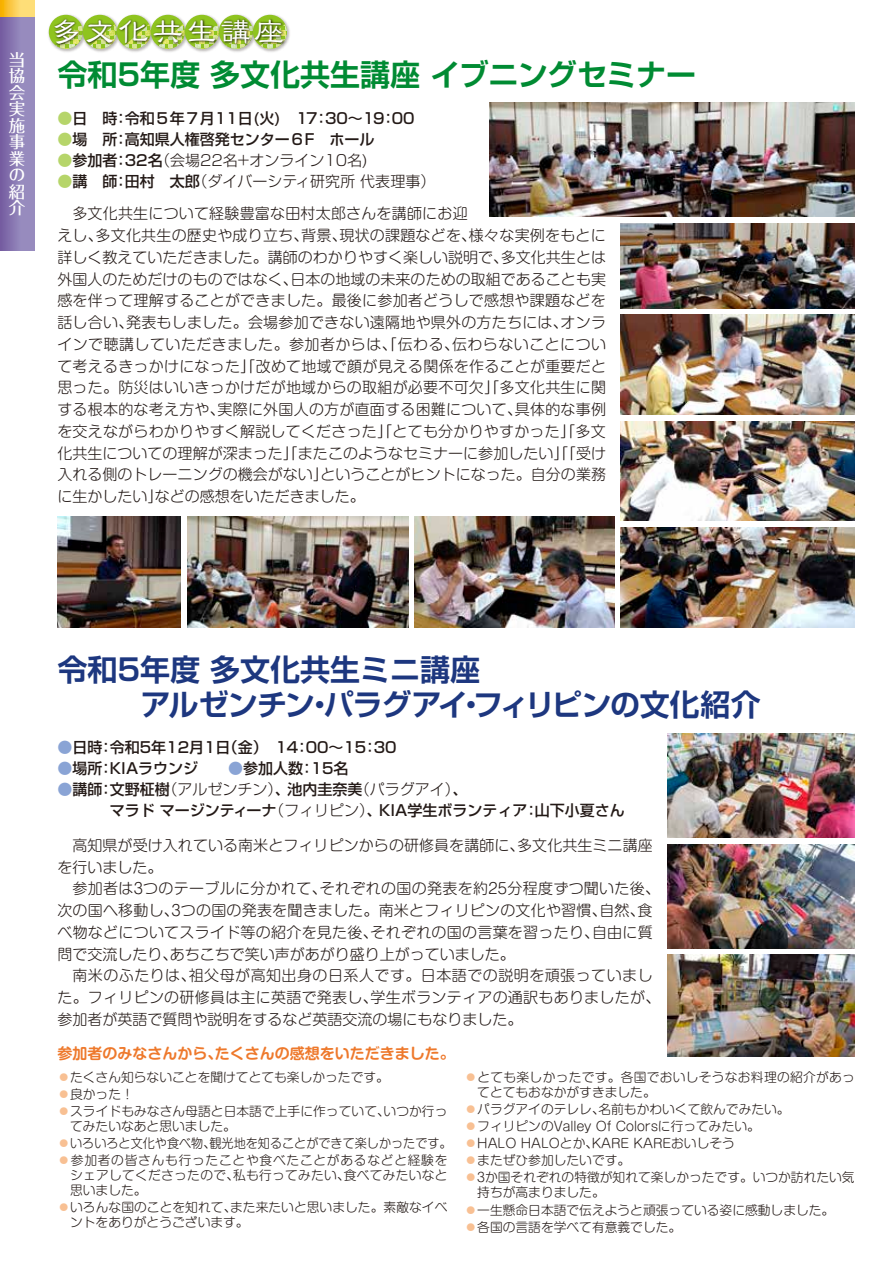
<style>
.page{position:relative;width:893px;height:1263px;background:#fff}
.page>*{position:absolute;margin:0;border:0;box-sizing:border-box;transform-origin:0 0}
.t1{font:700 30px/34.5px "Shin Go Pro De";color:#1d377f}
.t2{font:700 30px "Shin Go Pro De";color:#008b33}
.t3{font:30px "Likurei Std";letter-spacing:.13em;color:#fff}
.t4{font:500 16.5px/16.5px "Folk Pro";color:#fff;text-align:justify}
.t5{font:300 15px/21.8px "Shin M Go Pro";letter-spacing:.015em;color:#231916}
.t6{font:500 15px/21px "Shin Go Pro";color:#231916}
.t7{font:300 15px "Shin Go Pro";color:#231916}
.t8{font:700 15px "Shin M Go Pro De";color:#ee792c}
.t9{font:300 12.75px/17.1px "Shin M Go Pro";color:#231916}
.t10{font:300 12.75px/15px "Shin M Go Pro";letter-spacing:.02em;color:#231916}
.s1{color:#b6d56a}
.s2{font-weight:500;color:#b6d56a}
.s3{font-weight:500}
.s4{color:#8aa4d5}
.s5{font-weight:300}
.s6{color:#f8c093}
</style>
<div class="page">
<svg style="left:0;top:0;width:34px;height:17px"></svg>
<div style="left:0;top:17px;width:34px;height:234px;background:linear-gradient(to right,#7962a4,#9e94c4)"></div>
<img style="left:48px;top:29px;width:25px;height:23px">
<img style="left:49px;top:14px;width:241px;height:37px">
<img style="left:489px;top:102px;width:366px;height:115px">
<img style="left:621px;top:223px;width:234px;height:85px">
<img style="left:57px;top:517px;width:124px;height:110px">
<img style="left:621px;top:315px;width:234px;height:100px">
<img style="left:621px;top:421px;width:234px;height:100px">
<img style="left:187px;top:517px;width:221px;height:110px">
<img style="left:415px;top:517px;width:199px;height:110px">
<img style="left:621px;top:527px;width:234px;height:100px">
<img style="left:668px;top:733px;width:187px;height:105px">
<img style="left:668px;top:844px;width:187px;height:104px">
<img style="left:668px;top:955px;width:187px;height:102px">
<p class="t4" style="left:9px;top:49px;width:18px">当協会実施事業の紹介</p>
<h1 class="t3" style="left:51px;top:11px;width:235px">多文化共生講座</h1>
<h1 class="t2" style="left:57px;top:50px;width:640px">令和5年度 多文化共生講座 イブニングセミナー</h1>
<p class="t6" style="left:57px;top:106px;width:359px"><span class="s1">●</span>日　時：令和５年７月11日(火)　17：30〜19：00</p>
<p class="t6" style="left:57px;top:127px;width:318px"><span class="s1">●</span>場　所：高知県人権啓発センター６F　ホール</p>
<p class="t7" style="left:57px;top:148px;width:312px"><span class="s2">●</span><span class="s3">参加者：32名</span>（会場22名+オンライン10名)</p>
<p class="t7" style="left:57px;top:169px;width:379px"><span class="s2">●</span><span class="s3">講　師：田村　太郎</span>（ダイバーシティ研究所 代表理事）</p>
<p class="t5" style="left:57px;top:201px;width:550px;text-indent:15px">多文化共生について経験豊富な田村太郎さんを講師にお迎<br>えし、多文化共生の歴史や成り立ち、背景、現状の課題などを、様々な実例をもとに詳しく教えていただきました。講師のわかりやすく楽しい説明で、多文化共生とは外国人のためだけのものではなく、日本の地域の未来のための取組であることも実感を伴って理解することができました。最後に参加者どうしで感想や課題などを話し合い、発表もしました。会場参加できない遠隔地や県外の方たちには、オンラインで聴講していただきました。参加者からは、「伝わる、伝わらないことについて考えるきっかけになった」「改めて地域で顔が見える関係を作ることが重要だと思った。防災はいいきっかけだが地域からの取組が必要不可欠」「多文化共生に関する根本的な考え方や、実際に外国人の方が直面する困難について、具体的な事例を交えながらわかりやすく解説してくださった」「とても分かりやすかった」「多文化共生についての理解が深まった」「またこのようなセミナーに参加したい」「「受け入れる側のトレーニングの機会がない」ということがヒントになった。自分の業務に生かしたい」などの感想をいただきました。</p>
<h1 class="t1" style="left:141px;top:649px;width:621px;text-indent:-83px">令和5年度 多文化共生ミニ講座<br>アルゼンチン・パラグアイ・フィリピンの文化紹介</h1>
<p class="t6" style="left:57px;top:735px;width:341px"><span class="s4">●</span>日時：令和5年12月1日（金）　14：00〜15：30</p>
<p class="t6" style="left:57px;top:756px;width:293px"><span class="s4">●</span>場所：KIAラウンジ　　<span class="s4">●</span>参加人数：15名</p>
<p class="t6" style="left:110px;top:777px;width:517px;text-indent:-52px"><span class="s4">●</span>講師：文野柾樹<span class="s5">（アルゼンチン）</span>、池内圭奈美<span class="s5">（パラグアイ）</span>、<br>マラド マージンティーナ<span class="s5">（フィリピン）</span>、KIA学生ボランティア：山下小夏さん</p>
<p class="t5" style="left:57px;top:833px;width:597px;text-indent:15px">高知県が受け入れている南米とフィリピンからの研修員を講師に、多文化共生ミニ講座を行いました。</p>
<p class="t5" style="left:57px;top:876px;width:604px;text-indent:15px">参加者は3つのテーブルに分かれて、それぞれの国の発表を約25分程度ずつ聞いた後、次の国へ移動し、3つの国の発表を聞きました。南米とフィリピンの文化や習慣、自然、食べ物などについてスライド等の紹介を見た後、それぞれの国の言葉を習ったり、自由に質問で交流したり、あちこちで笑い声があがり盛り上がっていました。</p>
<p class="t5" style="left:57px;top:963px;width:604px;text-indent:15px">南米のふたりは、祖父母が高知出身の日系人です。日本語での説明を頑張っていました。フィリピンの研修員は主に英語で発表し、学生ボランティアの通訳もありましたが、参加者が英語で質問や説明をするなど英語交流の場にもなりました。</p>
<p class="t8" style="left:57px;top:1041px;width:399px">参加者のみなさんから、たくさんの感想をいただきました。</p>
<p class="t9" style="left:57px;top:1067px;width:392px"><span class="s6">◦</span>たくさん知らないことを聞けてとても楽しかったです。<br><span class="s6">◦</span>良かった！<br><span class="s6">◦</span>スライドもみなさん母語と日本語で上手に作っていて、いつか行っ</p>
<p class="t9" style="left:57px;top:1116px;width:396px;text-indent:13px">てみたいなあと思いました。<br><span class="s6">◦</span>いろいろと文化や食べ物、観光地を知ることができて楽しかったです。<span class="s6">◦</span>参加者の皆さんも行ったことや食べたことがあるなどと経験を</p>
<p class="t10" style="left:70px;top:1166px;width:379px">シェアしてくださったので、私も行ってみたい、食べてみたいなと思いました。</p>
<p class="t9" style="left:70px;top:1198px;width:379px;line-height:15px;text-indent:-13px"><span class="s6">◦</span>いろんな国のことを知れて、また来たいと思いました。素敵なイベントをありがとうございます。</p>
<p class="t10" style="left:477px;top:1068px;width:379px;text-indent:-13px"><span class="s6">◦</span>とても楽しかったです。各国でおいしそうなお料理の紹介があってとてもおなかがすきました。</p>
<p class="t9" style="left:465px;top:1099px;width:392px"><span class="s6">◦</span>パラグアイのテレレ、名前もかわいくて飲んでみたい。<br><span class="s6">◦</span>フィリピンのValley Of Colorsに行ってみたい。<br><span class="s6">◦</span>HALO HALOとか、KARE KAREおいしそう<br><span class="s6">◦</span>またぜひ参加したいです。<br><span class="s6">◦</span>3か国それぞれの特徴が知れて楽しかったです。いつか訪れたい気</p>
<p class="t9" style="left:465px;top:1182px;width:371px;text-indent:13px">持ちが高まりました。<br><span class="s6">◦</span>一生懸命日本語で伝えようと頑張っている姿に感動しました。<span class="s6">◦</span>各国の言語を学べて有意義でした。</p>
</div>
